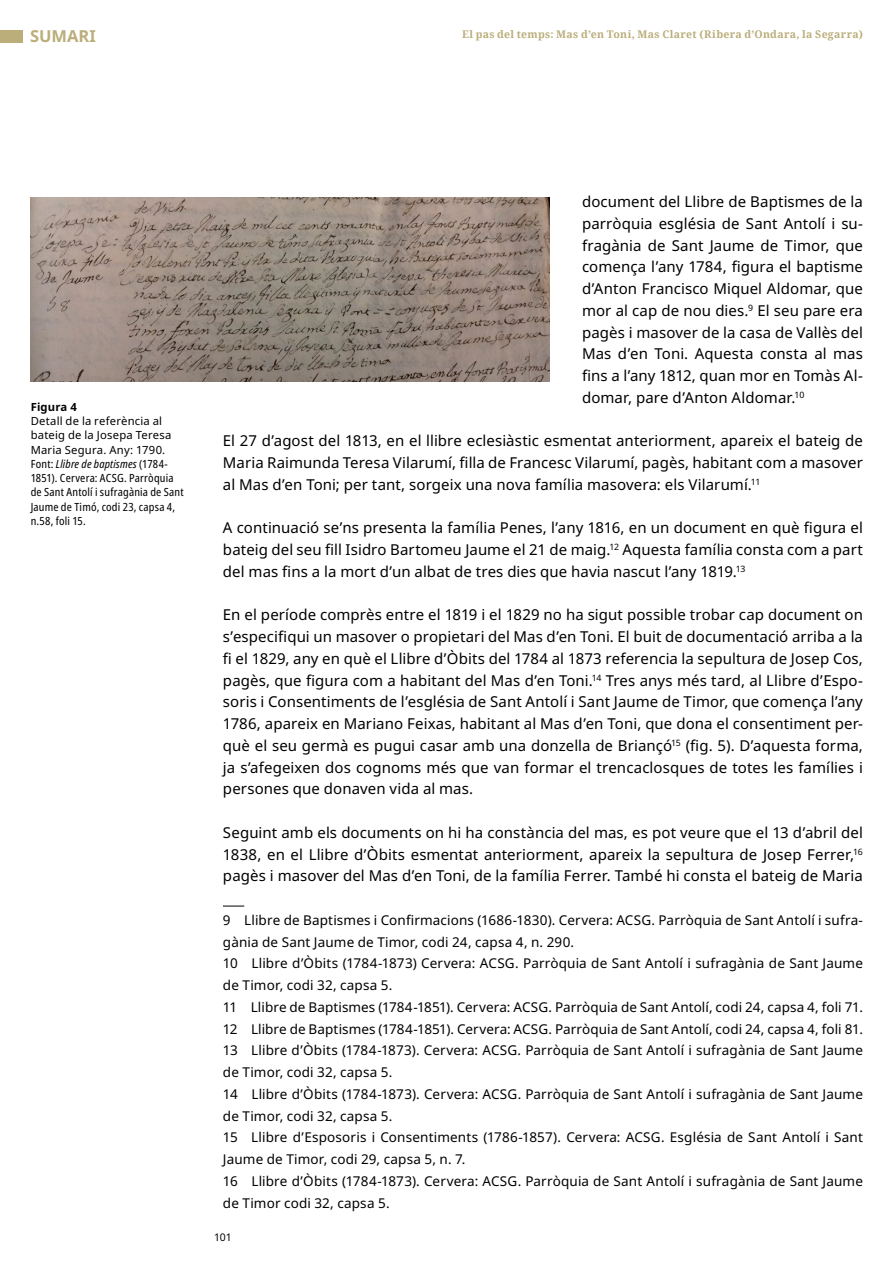
<style>
.page{position:relative;width:893px;height:1263px;background:#fff}
.page>*{position:absolute;margin:0;border:0;box-sizing:border-box;transform-origin:0 0}
.t1{font:700 16.5px "Noto Sans";color:#bbae7b}
.t2{font:15px/21.8px "Noto Sans";letter-spacing:.005em;color:#000;text-align:justify}
.t3{font:13.5px/21.8px "Noto Sans";letter-spacing:.01em;color:#000}
.t4{font:condensed 11.25px/14.2px "Noto Sans";letter-spacing:.015em;color:#000}
.t5{font:700 11.25px "Noto Sans";letter-spacing:.01em;color:#000}
.t6{font:700 10.5px "Noto Serif";letter-spacing:.025em;color:#bbae7b}
.t7{font:10.5px "Noto Sans";color:#000}
.s1{font-stretch:normal}
.s2{font-style:italic}
</style>
<div class="page">
<div style="left:0;top:30px;width:22px;height:12px;background:#bbae7b"></div>
<svg style="left:223px;top:906px;width:21px;height:1px"></svg>
<img style="left:30px;top:198px;width:520px;height:183px">
<p class="t1" style="left:30px;top:24px;width:67px">SUMARI</p>
<p class="t6" style="left:462px;top:26px;width:402px">El pas del temps: Mas d’en Toni, Mas Claret (Ribera d’Ondara, la Segarra)</p>
<p class="t5" style="left:31px;top:399px;width:48px">Figura 4</p>
<p class="t4" style="left:31px;top:414px;width:155px"><span class="s1">Detall de la referència al bateig de la Josepa Teresa<br>Maria Segura. Any: 1790.<br></span>Font: <span class="s2">Llibre de baptismes</span> (1784-<br>1851). Cervera: ACSG. Parròquia de Sant Antolí i sufragània de Sant<br>Jaume de Timó, codi 23, capsa 4, n.58, foli 15.</p>
<p class="t2" style="left:582px;top:191px;width:282px">document del Llibre de Baptismes de la parròquia església de Sant Antolí i su&shy;fragània de Sant Jaume de Timor, que comença l’any 1784, figura el baptisme d’Anton Francisco Miquel Aldomar, que mor al cap de nou dies.<sup>9</sup> El seu pare era pagès i masover de la casa de Vallès del Mas d’en Toni. Aquesta consta al mas fins a l’any 1812, quan mor en Tomàs Al&shy;domar, pare d’Anton Aldomar.<sup>10</sup></p>
<p class="t2" style="left:223px;top:430px;width:641px">El 27 d’agost del 1813, en el llibre eclesiàstic esmentat anteriorment, apareix el bateig de Maria Raimunda Teresa Vilarumí, filla de Francesc Vilarumí, pagès, habitant com a masover al Mas d’en Toni; per tant, sorgeix una nova família masovera: els Vilarumí.<sup>11</sup></p>
<p class="t2" style="left:223px;top:517px;width:641px">A continuació se’ns presenta la família Penes, l’any 1816, en un document en què figura el bateig del seu fill Isidro Bartomeu Jaume el 21 de maig.<sup>12</sup> Aquesta família consta com a part del mas fins a la mort d’un albat de tres dies que havia nascut l’any 1819.<sup>13</sup></p>
<p class="t2" style="left:223px;top:604px;width:642px">En el període comprès entre el 1819 i el 1829 no ha sigut possible trobar cap document on s’especifiqui un masover o propietari del Mas d’en Toni. El buit de documentació arriba a la fi el 1829, any en què el Llibre d’Òbits del 1784 al 1873 referencia la sepultura de Josep Cos, pagès, que figura com a habitant del Mas d’en Toni.<sup>14</sup> Tres anys més tard, al Llibre d’Espo&shy;soris i Consentiments de l’església de Sant Antolí i Sant Jaume de Timor, que comença l’any 1786, apareix en Mariano Feixas, habitant al Mas d’en Toni, que dona el consentiment per&shy;què el seu germà es pugui casar amb una donzella de Briançó<sup>15</sup> (fig. 5). D’aquesta forma, ja s’afegeixen dos cognoms més que van formar el trencaclosques de totes les famílies i persones que donaven vida al mas.</p>
<p class="t2" style="left:223px;top:822px;width:641px">Seguint amb els documents on hi ha constància del mas, es pot veure que el 13 d’abril del 1838, en el Llibre d’Òbits esmentat anteriorment, apareix la sepultura de Josep Ferrer,<sup>16 </sup>pagès i masover del Mas d’en Toni, de la família Ferrer. També hi consta el bateig de Maria</p>
<p class="t3" style="left:223px;top:909px;width:641px">9 Llibre de Baptismes i Confirmacions (1686-1830). Cervera: ACSG. Parròquia de Sant Antolí i sufra&shy;gània de Sant Jaume de Timor, codi 24, capsa 4, n. 290.<br>10 Llibre d’Òbits (1784-1873) Cervera: ACSG. Parròquia de Sant Antolí i sufragània de Sant Jaume de Timor, codi 32, capsa 5.<br>11 Llibre de Baptismes (1784-1851). Cervera: ACSG. Parròquia de Sant Antolí, codi 24, capsa 4, foli 71.<br>12 Llibre de Baptismes (1784-1851). Cervera: ACSG. Parròquia de Sant Antolí, codi 24, capsa 4, foli 81.<br>13 Llibre d’Òbits (1784-1873). Cervera: ACSG. Parròquia de Sant Antolí i sufragània de Sant Jaume de Timor, codi 32, capsa 5.<br>14 Llibre d’Òbits (1784-1873). Cervera: ACSG. Parròquia de Sant Antolí i sufragània de Sant Jaume de Timor, codi 32, capsa 5.<br>15 Llibre d’Esposoris i Consentiments (1786-1857). Cervera: ACSG. Església de Sant Antolí i Sant Jaume de Timor, codi 29, capsa 5, n. 7.<br>16 Llibre d’Òbits (1784-1873). Cervera: ACSG. Parròquia de Sant Antolí i sufragània de Sant Jaume de Timor codi 32, capsa 5.</p>
<p class="t7" style="left:214px;top:1229px;width:19px">101</p>
</div>
